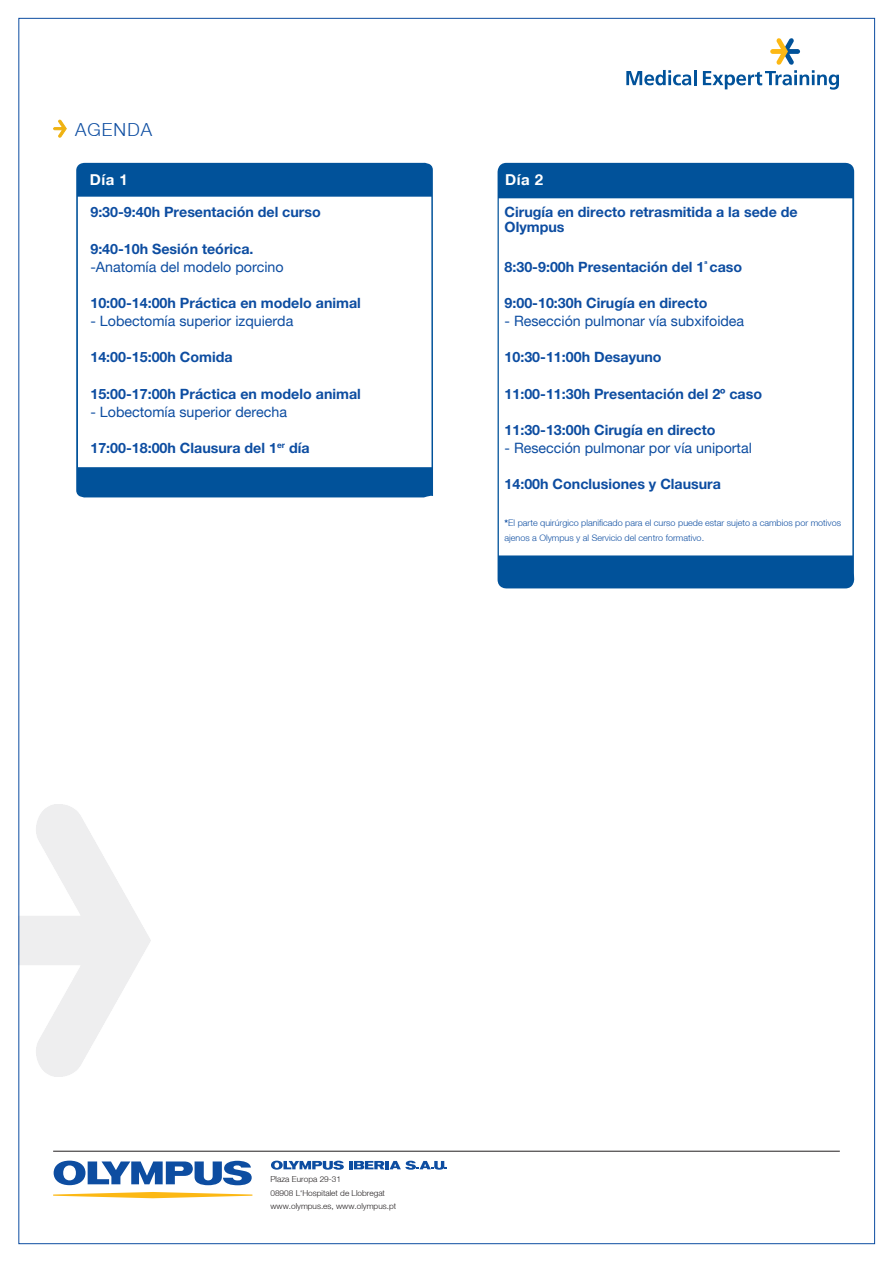
<style>
.page{position:relative;width:893px;height:1263px;background:#fff}
.page>*{position:absolute;margin:0;border:0;box-sizing:border-box;transform-origin:0 0}
.t1{font:300 18px "Helvetica Neue LT";letter-spacing:.06em;color:#0d4da1}
.t2{font:700 15px "Helvetica Neue LT";letter-spacing:.04em;color:#fff}
.Subtitular{font:700 14.25px/15px "Helvetica Neue LT Pro";color:#0d4da1}
.Subtitular2{font:14.25px "Helvetica Neue LT";color:#0d4da1}
.Subtitular-2{font:14.25px "Helvetica Neue LT";color:#0d4da1}
.Subtitular2-2{font:700 14.25px "Helvetica Neue LT Pro";color:#0d4da1}
.Subtitular-3{font:300 9px/15px "Helvetica Neue LT";color:#0d4da1}
.t3{font:300 8.25px "Helvetica Neue LT";color:#231f20}
.s1{font-family:"Helvetica Neue LT Pro";font-weight:700}
</style>
<div class="page">
<svg style="left:497px;top:162px;width:357px;height:427px"></svg>
<svg style="left:76px;top:163px;width:357px;height:335px"></svg>
<svg style="left:626px;top:70px;width:70px;height:15px"></svg>
<svg style="left:703px;top:38px;width:136px;height:52px"></svg>
<hr style="left:53px;top:1151px;width:787px;height:1px;background:#231f20">
<svg style="left:54px;top:1160px;width:198px;height:25px"></svg>
<svg style="left:53px;top:1192px;width:199px;height:6px"></svg>
<svg style="left:271px;top:1160px;width:176px;height:10px"></svg>
<svg style="left:53px;top:119px;width:14px;height:19px"></svg>
<p class="t1" style="left:75px;top:118px;width:79px">AGENDA</p>
<p class="t2" style="left:90px;top:171px;width:40px">Día 1</p>
<p class="Subtitular" style="left:90px;top:204px;width:232px">9:30-9:40h Presentación del curso</p>
<p class="Subtitular" style="left:90px;top:241px;width:165px">9:40-10h Sesión teórica.</p>
<p class="Subtitular2" style="left:90px;top:258px;width:195px">-Anatomía del modelo porcino</p>
<p class="Subtitular" style="left:90px;top:295px;width:272px">10:00-14:00h Práctica en modelo animal</p>
<p class="Subtitular2" style="left:90px;top:313px;width:204px">- Lobectomía superior izquierda</p>
<p class="Subtitular2-2" style="left:90px;top:348px;width:144px">14:00-15:00h Comida</p>
<p class="Subtitular" style="left:90px;top:386px;width:272px">15:00-17:00h Práctica en modelo animal</p>
<p class="Subtitular-2" style="left:90px;top:403px;width:198px">- Lobectomía superior derecha</p>
<p class="Subtitular" style="left:90px;top:440px;width:221px">17:00-18:00h Clausura del 1<sup>er</sup> día</p>
<p class="t2" style="left:505px;top:171px;width:40px">Día 2</p>
<p class="Subtitular" style="left:505px;top:204px;width:295px">Cirugía en directo retrasmitida a la sede de<br>Olympus</p>
<p class="Subtitular" style="left:505px;top:259px;width:239px">8:30-9:00h Presentación del 1<sup>ª</sup> caso</p>
<p class="Subtitular" style="left:505px;top:295px;width:204px">9:00-10:30h Cirugía en directo</p>
<p class="Subtitular2" style="left:505px;top:313px;width:241px">- Resección pulmonar vía subxifoidea</p>
<p class="Subtitular" style="left:505px;top:349px;width:159px">10:30-11:00h Desayuno</p>
<p class="Subtitular" style="left:505px;top:386px;width:259px">11:00-11:30h Presentación del 2º caso</p>
<p class="Subtitular" style="left:505px;top:422px;width:212px">11:30-13:00h Cirugía en directo</p>
<p class="Subtitular-2" style="left:505px;top:439px;width:249px">- Resección pulmonar por vía uniportal</p>
<p class="Subtitular2-2" style="left:505px;top:475px;width:218px">14:00h Conclusiones y Clausura</p>
<p class="Subtitular-3" style="left:505px;top:515px;width:338px"><span class="s1">*</span>El parte quirúrgico planificado para el curso puede estar sujeto a cambios por motivos ajenos a Olympus y al Servicio del centro formativo.</p>
<p class="t3" style="left:270px;top:1174px;width:72px">Plaza Europa 29-31</p>
<p class="t3" style="left:270px;top:1188px;width:116px">08908 L‘Hospitalet de Llobregat</p>
<p class="t3" style="left:270px;top:1201px;width:127px">www.olympus.es, www.olympus.pt</p>
</div>
